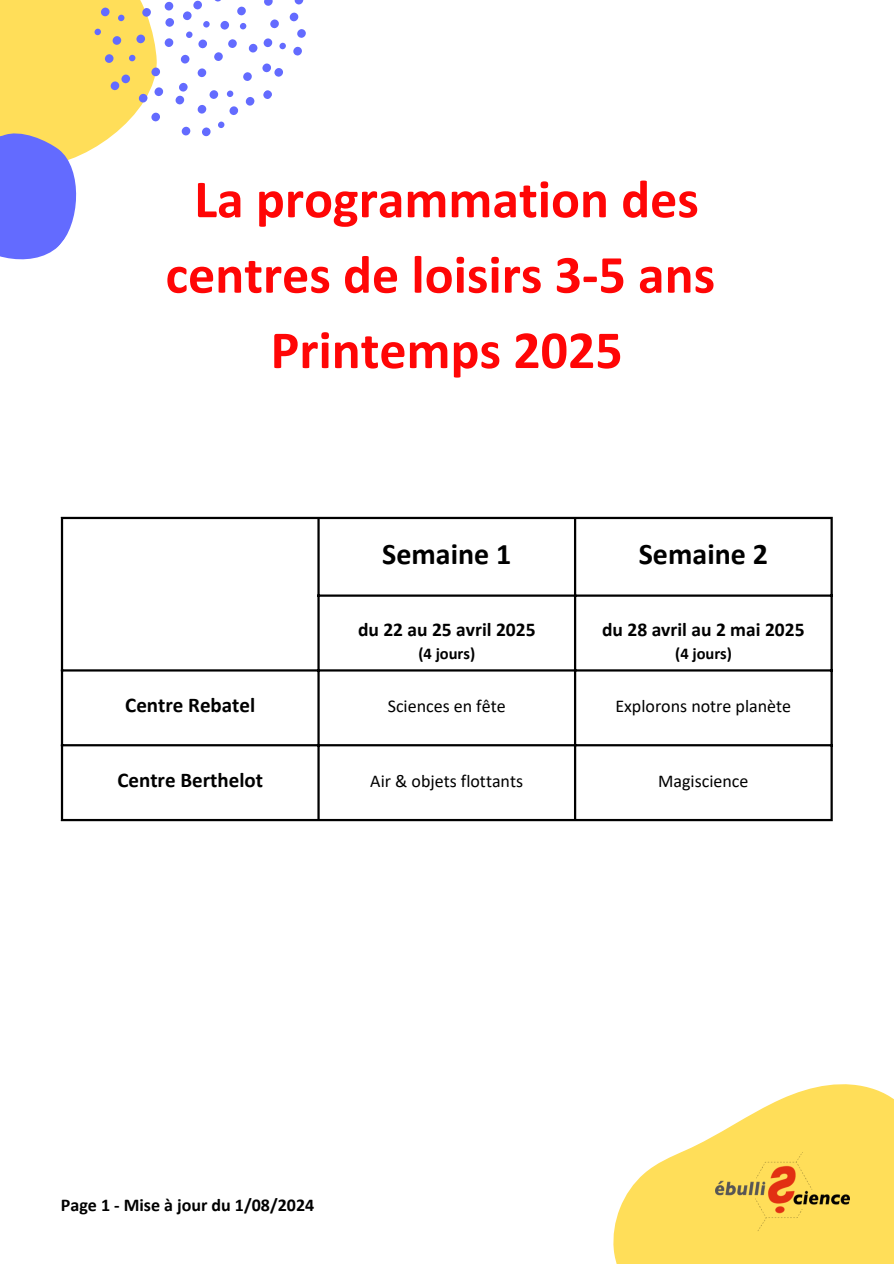
<style>
.page{position:relative;width:894px;height:1264px;background:#fff}
.page>*{position:absolute;margin:0;border:0;box-sizing:border-box;transform-origin:0 0}
.t1{font:700 54px/75.3px "Calibri";color:#ff0606;text-align:center}
.t2{font:700 30px "Calibri";color:#000}
.t3{font:700 21px "Calibri";color:#000}
.t4{font:700 19.5px "Calibri";color:#000}
.t5{font:18px "Calibri";color:#000}
.t6{font:700 18px "Calibri";color:#000}
.t7{font:700 16.5px "Calibri";color:#000}
</style>
<div class="page">
<svg style="left:0;top:0;width:306px;height:260px"></svg>
<svg style="left:613px;top:1084px;width:280px;height:179px;fill:#ffde59"></svg>
<img style="left:715px;top:1152px;width:134px;height:79px">
<hr style="left:61px;top:519px;width:2px;height:300px;background:#000">
<hr style="left:317px;top:519px;width:2px;height:300px;background:#000">
<hr style="left:573px;top:519px;width:3px;height:300px;background:#000">
<hr style="left:830px;top:519px;width:2px;height:300px;background:#000">
<hr style="left:61px;top:517px;width:771px;height:2px;background:#000">
<hr style="left:317px;top:594px;width:515px;height:2px;background:#000">
<hr style="left:61px;top:669px;width:771px;height:2px;background:#000">
<hr style="left:61px;top:744px;width:771px;height:2px;background:#000">
<hr style="left:61px;top:819px;width:771px;height:2px;background:#000">
<p class="t1" style="left:165px;top:166px;width:551px">La programmation des centres de loisirs 3-5 ans<br>Printemps 2025</p>
<h1 class="t2" style="left:382px;top:541px;width:130px">Semaine 1</h1>
<p class="t2" style="left:638px;top:541px;width:130px">Semaine 2</p>
<p class="t4" style="left:358px;top:621px;width:179px">du 22 au 25 avril 2025</p>
<p class="t4" style="left:602px;top:621px;width:204px">du 28 avril au 2 mai 2025</p>
<p class="t7" style="left:418px;top:646px;width:58px">(4 jours)</p>
<p class="t7" style="left:675px;top:646px;width:58px">(4 jours)</p>
<p class="t3" style="left:125px;top:696px;width:131px">Centre Rebatel</p>
<p class="t5" style="left:387px;top:698px;width:119px">Sciences en fête</p>
<p class="t5" style="left:615px;top:698px;width:177px">Explorons notre planète</p>
<p class="t3" style="left:117px;top:771px;width:147px">Centre Berthelot</p>
<p class="t5" style="left:370px;top:773px;width:154px">Air &amp; objets flottants</p>
<p class="t5" style="left:658px;top:773px;width:92px">Magiscience</p>
<p class="t6" style="left:61px;top:1196px;width:255px">Page 1 - Mise à jour du 1/08/2024</p>
</div>
